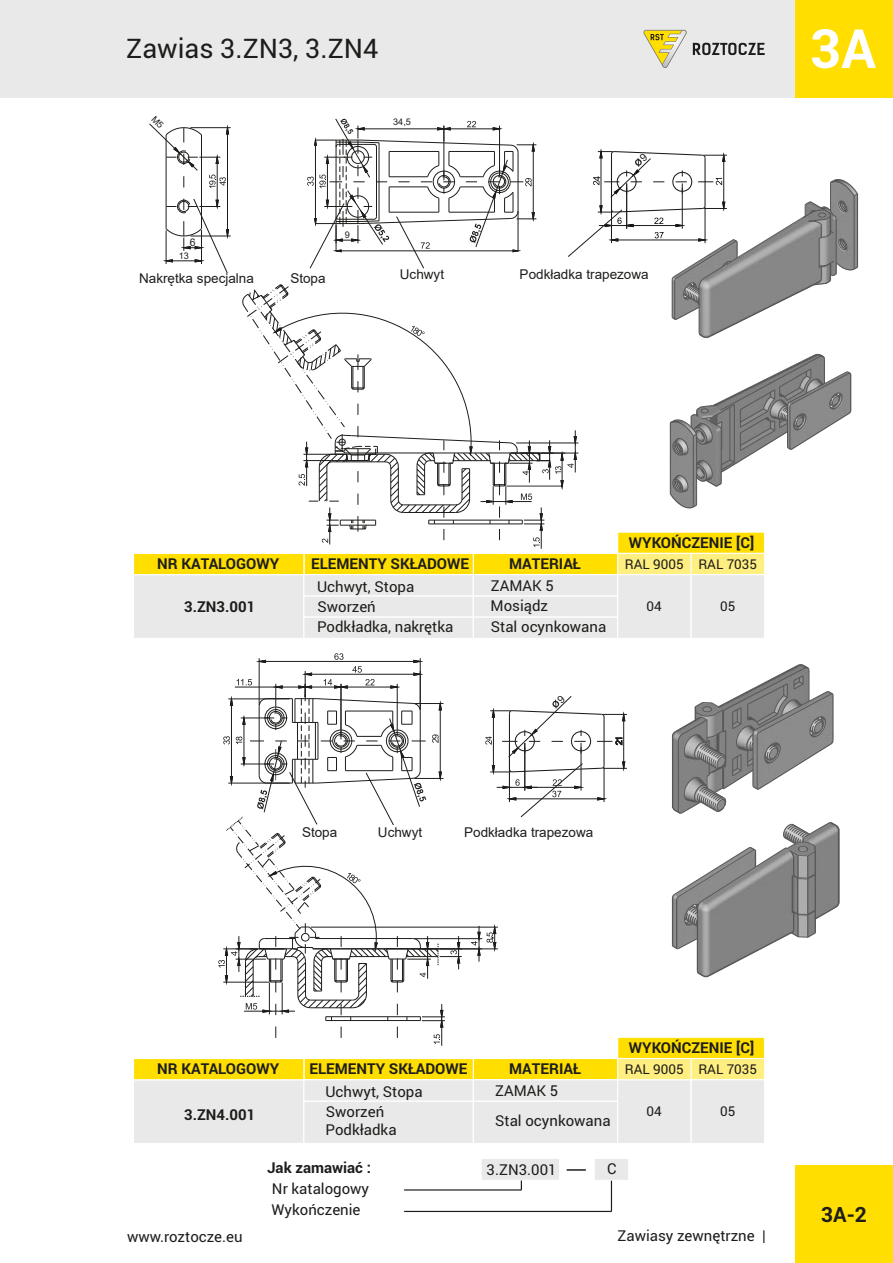
<style>
.page{position:relative;width:893px;height:1263px;background:#fff}
.page>*{position:absolute;margin:0;border:0;box-sizing:border-box;transform-origin:0 0}
.t1{font:700 54px "Roboto";color:#fff}
.t2{font:27px "Roboto";color:#1d1d1b}
.t3{font:700 21px "Roboto";color:#1d1d1b}
.t4{font:15px/20.2px "Roboto";color:#1d1d1b}
.t5{font:700 15px "Roboto";color:#1d1d1b}
.t6{font:13.5px "Arial";color:#1d1d1b}
.t7{font:13.5px "Roboto";color:#1d1d1b}
.t8{font:10.5px "Arial";color:#1d1d1b}
.t9{font:9.15px "Arial";color:#1d1d1b}
</style>
<div class="page">
<div style="left:0;top:0;width:893px;height:98px;background:#e9e9e9"></div>
<svg style="left:643px;top:30px;width:44px;height:38px"></svg>
<svg style="left:693px;top:43px;width:72px;height:12px"></svg>
<div style="left:795px;top:1165px;width:98px;height:98px;background:#ffde00"></div>
<div style="left:795px;top:0;width:98px;height:98px;background:#ffde00"></div>
<div style="left:133px;top:574px;width:171px;height:65px;background:#e9e9e9;border:1px solid #fff"></div>
<div style="left:303px;top:595px;width:171px;height:23px;background:#e9e9e9;border:1px solid #fff"></div>
<div style="left:473px;top:595px;width:145px;height:23px;background:#e9e9e9;border:1px solid #fff"></div>
<div style="left:473px;top:553px;width:145px;height:22px;background:#ffde00;border:1px solid #fff"></div>
<div style="left:303px;top:553px;width:171px;height:22px;background:#ffde00;border:1px solid #fff"></div>
<div style="left:133px;top:553px;width:171px;height:22px;background:#ffde00;border:1px solid #fff"></div>
<div style="left:133px;top:1079px;width:171px;height:65px;background:#e9e9e9;border:1px solid #fff"></div>
<div style="left:303px;top:1100px;width:171px;height:44px;background:#e9e9e9;border:1px solid #fff"></div>
<div style="left:473px;top:1100px;width:145px;height:44px;background:#e9e9e9;border:1px solid #fff"></div>
<div style="left:473px;top:1058px;width:145px;height:22px;background:#ffde00;border:1px solid #fff"></div>
<div style="left:303px;top:1058px;width:171px;height:22px;background:#ffde00;border:1px solid #fff"></div>
<div style="left:133px;top:1058px;width:171px;height:22px;background:#ffde00;border:1px solid #fff"></div>
<hr style="left:839px;top:830px;width:1px;height:72px;background:#575756">
<svg style="left:672px;top:664px;width:167px;height:313px"></svg>
<hr style="left:422px;top:948px;width:76px;height:1px;background:#1d1d1b">
<hr style="left:311px;top:927px;width:187px;height:1px;background:#1d1d1b">
<svg style="left:487px;top:924px;width:10px;height:28px"></svg>
<hr style="left:414px;top:938px;width:68px;height:1px;background:#1d1d1b">
<svg style="left:471px;top:926px;width:10px;height:36px"></svg>
<svg style="left:218px;top:653px;width:244px;height:393px"></svg>
<hr style="left:190px;top:127px;width:41px;height:1px;background:#1d1d1b">
<hr style="left:190px;top:236px;width:41px;height:1px;background:#1d1d1b">
<div style="left:303px;top:574px;width:171px;height:22px;background:#e9e9e9;border:1px solid #fff"></div>
<div style="left:473px;top:574px;width:145px;height:22px;background:#e9e9e9;border:1px solid #fff"></div>
<div style="left:303px;top:1079px;width:171px;height:22px;background:#e9e9e9;border:1px solid #fff"></div>
<div style="left:473px;top:1079px;width:145px;height:22px;background:#e9e9e9;border:1px solid #fff"></div>
<div style="left:303px;top:617px;width:171px;height:22px;background:#e9e9e9;border:1px solid #fff"></div>
<div style="left:473px;top:617px;width:145px;height:22px;background:#e9e9e9;border:1px solid #fff"></div>
<div style="left:617px;top:574px;width:75px;height:65px;background:#e9e9e9;border:1px solid #fff"></div>
<div style="left:617px;top:531px;width:148px;height:23px;background:linear-gradient(to right,#ffde00,#ffde00)"></div>
<div style="left:617px;top:553px;width:75px;height:22px;background:#ffee80;border:1px solid #fff"></div>
<div style="left:691px;top:553px;width:74px;height:22px;background:#ffee80;border:1px solid #fff"></div>
<div style="left:691px;top:574px;width:74px;height:65px;background:#e9e9e9;border:1px solid #fff"></div>
<div style="left:617px;top:1079px;width:75px;height:65px;background:#e9e9e9;border:1px solid #fff"></div>
<div style="left:617px;top:1037px;width:148px;height:22px;background:#ffde00;border:1px solid #fff"></div>
<div style="left:617px;top:1058px;width:75px;height:22px;background:#ffee80;border:1px solid #fff"></div>
<div style="left:691px;top:1058px;width:74px;height:22px;background:#ffee80;border:1px solid #fff"></div>
<div style="left:691px;top:1079px;width:74px;height:65px;background:#e9e9e9;border:1px solid #fff"></div>
<div style="left:480px;top:1158px;width:80px;height:23px;background:#e9e9e9;border:1px solid #fff"></div>
<div style="left:594px;top:1158px;width:35px;height:23px;background:#e9e9e9;border:1px solid #fff"></div>
<svg style="left:567px;top:1169px;width:19px;height:2px"></svg>
<hr style="left:404px;top:1189px;width:117px;height:1px;background:#1d1d1b">
<hr style="left:611px;top:1181px;width:1px;height:30px;background:#1d1d1b">
<hr style="left:404px;top:1211px;width:207px;height:1px;background:#1d1d1b">
<svg style="left:485px;top:696px;width:142px;height:122px"></svg>
<svg style="left:242px;top:118px;width:616px;height:431px"></svg>
<svg style="left:149px;top:123px;width:80px;height:150px"></svg>
<h2 class="t2" style="left:126px;top:29px;width:254px">Zawias 3.ZN3, 3.ZN4</h2>
<p class="t9" style="left:393px;top:116px;width:19px">34,5</p>
<p class="t8" style="left:190px;top:235px;width:7px">6</p>
<p class="t9" style="left:179px;top:250px;width:12px">13</p>
<p class="t9" style="left:345px;top:228px;width:7px">9</p>
<p class="t6" style="left:139px;top:269px;width:116px">Nakrętka specjalna</p>
<p class="t6" style="left:290px;top:269px;width:37px">Stopa</p>
<p class="t6" style="left:400px;top:265px;width:46px">Uchwyt</p>
<p class="t6" style="left:520px;top:265px;width:131px">Podkładka trapezowa</p>
<h1 class="t1" style="left:810px;top:11px;width:67px">3A</h1>
<p class="t5" style="left:157px;top:554px;width:123px">NR KATALOGOWY</p>
<p class="t5" style="left:184px;top:596px;width:73px">3.ZN3.001</p>
<p class="t5" style="left:311px;top:554px;width:159px">ELEMENTY SKŁADOWE</p>
<p class="t4" style="left:317px;top:576px;width:138px">Uchwyt, Stopa<br>Sworzeń<br>Podkładka, nakrętka</p>
<p class="t5" style="left:509px;top:553px;width:73px">MATERIAŁ</p>
<p class="t4" style="left:491px;top:574px;width:65px">ZAMAK 5</p>
<p class="t4" style="left:490px;top:595px;width:59px">Mosiądz</p>
<p class="t4" style="left:491px;top:616px;width:117px">Stal ocynkowana</p>
<p class="t5" style="left:629px;top:533px;width:127px">WYKOŃCZENIE [C]</p>
<p class="t7" style="left:625px;top:555px;width:134px">RAL 9005 RAL 7035</p>
<p class="t7" style="left:647px;top:597px;width:17px">04</p>
<p class="t7" style="left:720px;top:597px;width:17px">05</p>
<p class="t6" style="left:302px;top:823px;width:37px">Stopa</p>
<p class="t6" style="left:378px;top:823px;width:46px">Uchwyt</p>
<p class="t6" style="left:464px;top:823px;width:131px">Podkładka trapezowa</p>
<p class="t5" style="left:157px;top:1059px;width:123px">NR KATALOGOWY</p>
<p class="t5" style="left:309px;top:1059px;width:159px">ELEMENTY SKŁADOWE</p>
<p class="t5" style="left:509px;top:1059px;width:73px">MATERIAŁ</p>
<p class="t4" style="left:495px;top:1080px;width:65px">ZAMAK 5</p>
<p class="t4" style="left:325px;top:1080px;width:99px">Uchwyt, Stopa<br>Sworzeń</p>
<p class="t4" style="left:326px;top:1119px;width:73px">Podkładka</p>
<p class="t5" style="left:184px;top:1104px;width:73px">3.ZN4.001</p>
<p class="t4" style="left:495px;top:1110px;width:117px">Stal ocynkowana</p>
<p class="t5" style="left:629px;top:1038px;width:127px">WYKOŃCZENIE [C]</p>
<p class="t7" style="left:625px;top:1060px;width:134px">RAL 9005 RAL 7035</p>
<p class="t7" style="left:647px;top:1102px;width:17px">04</p>
<p class="t7" style="left:720px;top:1102px;width:17px">05</p>
<p class="t5" style="left:267px;top:1157px;width:106px">Jak zamawiać :</p>
<p class="t4" style="left:271px;top:1177px;width:99px;line-height:21.3px">Nr katalogowy<br>Wykończenie</p>
<p class="t4" style="left:487px;top:1159px;width:71px">3.ZN3.001</p>
<p class="t4" style="left:607px;top:1158px;width:11px">C</p>
<p class="t4" style="left:127px;top:1225px;width:117px">www.roztocze.eu</p>
<p class="t4" style="left:617px;top:1225px;width:150px">Zawiasy zewnętrzne |</p>
<h3 class="t3" style="left:821px;top:1199px;width:47px">3A-2</h3>
</div>
